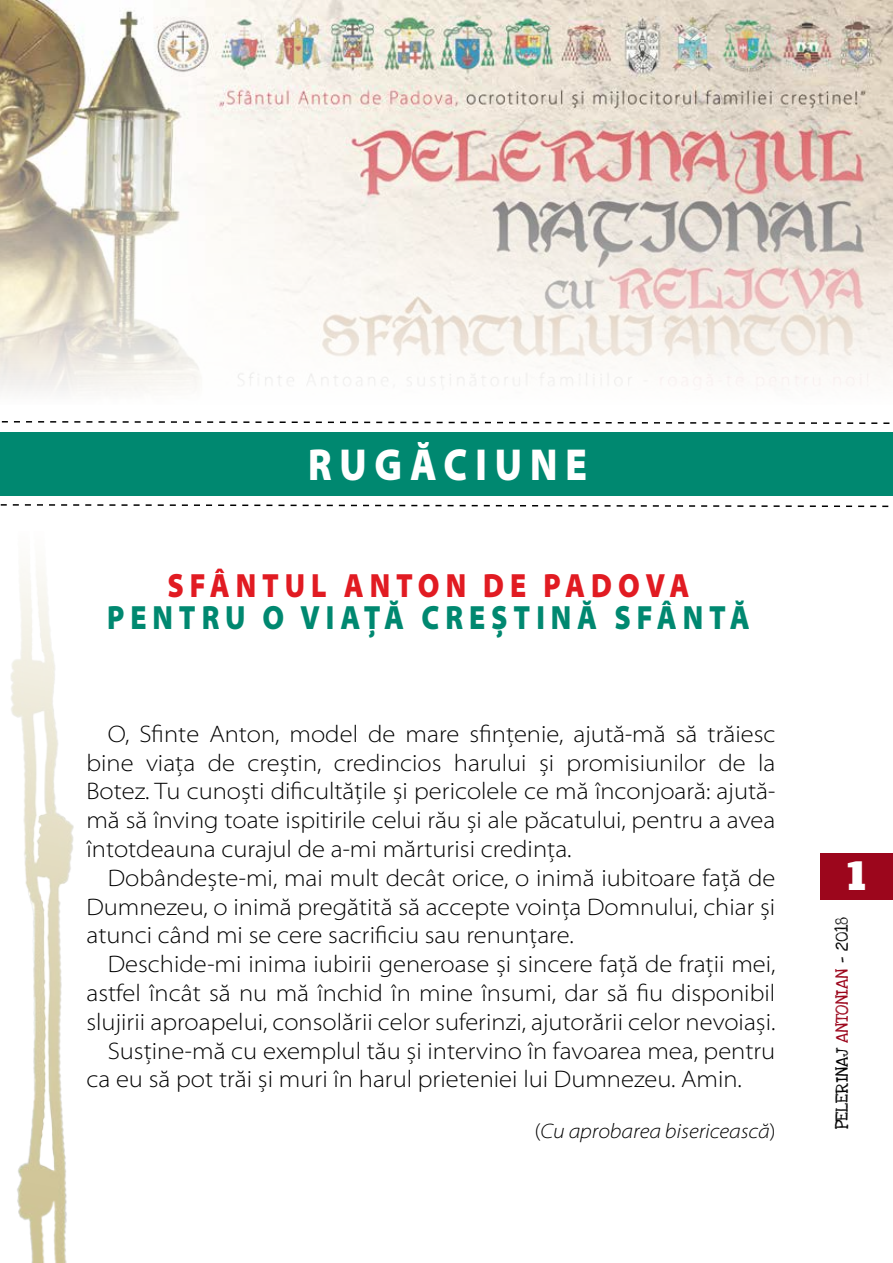
<style>
.page{position:relative;width:893px;height:1263px;background:#fff}
.page>*{position:absolute;margin:0;border:0;box-sizing:border-box;transform-origin:0 0}
.t1{font:900 semi-expanded 45px "Myriad Pro";letter-spacing:.22em;color:#fff;scale:.8 1}
.t2{font:36px "Alfa Slab One";color:#fff}
.t3{font:900 semi-expanded 33.75px "Myriad Pro";letter-spacing:.22em;color:#008870;scale:.8 1}
.t4{font:900 semi-expanded 33.75px "Myriad Pro";letter-spacing:.22em;color:#e11b22;scale:.8 1}
.t5{font:300 semi-expanded 24px/28.8px "Myriad Pro";color:#000;text-align:justify}
.t6{font:italic 300 semi-expanded 21px "Myriad Pro";color:#000}
.t7{font:18px "Love Ya Like A Sister";color:#000}
.s1{font-style:normal}
.s2{color:#9c061c}
</style>
<div class="page">
<div style="left:821px;top:853px;width:72px;height:46px;background:#9c061c"></div>
<svg style="left:1px;top:421px;width:889px;height:3px"></svg>
<img style="left:0;top:0;width:893px;height:393px">
<img style="left:11px;top:568px;width:63px;height:695px">
<div style="left:0;top:432px;width:893px;height:63px;background:#008870"></div>
<svg style="left:0;top:504px;width:889px;height:4px"></svg>
<h1 class="t1" style="left:308px;top:434px;width:350px">RUGĂCIUNE</h1>
<h3 class="t4" style="left:167px;top:563px;width:654px">SFÂNTUL ANTON DE PADOVA</h3>
<h3 class="t3" style="left:107px;top:595px;width:805px">PENTRU O VIAȚĂ CREȘTINĂ SFÂNTĂ</h3>
<p class="t5" style="left:86px;top:719px;width:690px;text-indent:21px">O, Sfinte Anton, model de mare sfințenie, ajută-mă să trăiesc bine viața de creștin, credincios harului și promisiunilor de la Botez. Tu cunoști dificultățile și pericolele ce mă înconjoară: ajută&shy;mă să înving toate ispitirile celui rău și ale păcatului, pentru a avea întotdeauna curajul de a-mi mărturisi credința.</p>
<p class="t5" style="left:86px;top:863px;width:690px;text-indent:21px">Dobândește-mi, mai mult decât orice, o inimă iubitoare față de Dumnezeu, o inimă pregătită să accepte voința Domnului, chiar și atunci când mi se cere sacrificiu sau renunțare.</p>
<p class="t5" style="left:108px;top:949px;width:669px">Deschide-mi inima iubirii generoase și sincere față de frații mei,</p>
<p class="t5" style="left:86px;top:978px;width:690px">astfel încât să nu mă închid în mine însumi, dar să fiu disponibil</p>
<p class="t5" style="left:86px;top:1007px;width:690px">slujirii aproapelui, consolării celor suferinzi, ajutorării celor nevoiași.</p>
<p class="t5" style="left:108px;top:1036px;width:669px">Susține-mă cu exemplul tău și intervino în favoarea mea, pentru</p>
<p class="t5" style="left:86px;top:1065px;width:657px">ca eu să pot trăi și muri în harul prieteniei lui Dumnezeu. Amin.</p>
<p class="t6" style="left:535px;top:1118px;width:242px"><span class="s1">(</span>Cu aprobarea bisericească<span class="s1">)</span></p>
<h2 class="t2" style="left:847px;top:853px;width:20px">1</h2>
<p class="t7" style="left:831px;top:1129px;width:214px;rotate:-90deg">pelerinaj <span class="s2">antonian</span> - 2018</p>
</div>
